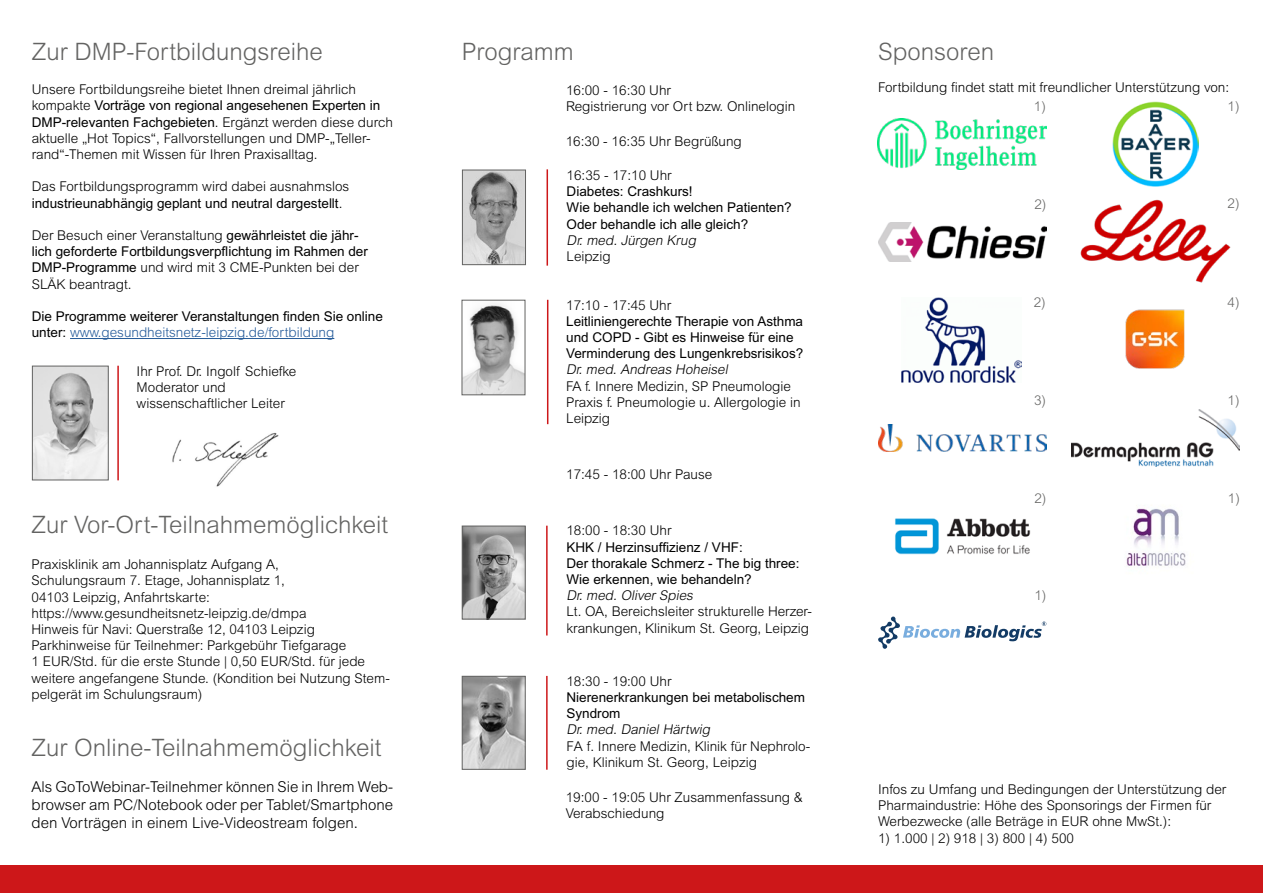
<style>
.page{position:relative;width:1263px;height:893px;background:#fff}
.page>*{position:absolute;margin:0;border:0;box-sizing:border-box;transform-origin:0 0}
.t1{font:300 24px "Arial MT Std";color:#636362}
.t2{font:300 15px/18px "Arial MT Std";color:#000;text-align:justify}
.t3{font:300 13.5px/16.2px "Arial MT Std";color:#000}
.t4{font:13.5px/16.2px "Arial MT Std";color:#000}
.t5{font:italic 300 13.5px "Arial MT Std";color:#000}
.t6{font:300 13.5px "Arial MT Std";color:#636362}
.s1{font-weight:400}
.s2{font-weight:300}
.s3{font-weight:300;color:#255b9a}
</style>
<div class="page">
<div style="left:0;top:866px;width:1263px;height:27px;background:#cd1719"></div>
<hr style="left:70px;top:338px;width:264px;height:1px;background:#255b9a">
<hr style="left:546px;top:169px;width:2px;height:97px;background:#cd1719">
<hr style="left:547px;top:300px;width:1px;height:124px;background:#cd1719">
<img style="left:464px;top:303px;width:59px;height:90px">
<div style="left:462px;top:300px;width:63px;height:95px;border:1px solid #636362"></div>
<hr style="left:546px;top:526px;width:2px;height:109px;background:#cd1719">
<img style="left:464px;top:528px;width:60px;height:89px">
<div style="left:462px;top:526px;width:64px;height:93px;border:1px solid #636362"></div>
<hr style="left:546px;top:676px;width:2px;height:94px;background:#cd1719">
<img style="left:464px;top:678px;width:60px;height:90px">
<div style="left:462px;top:676px;width:64px;height:94px;border:1px solid #636362"></div>
<hr style="left:117px;top:366px;width:2px;height:114px;background:#cd1719">
<img style="left:34px;top:368px;width:73px;height:110px">
<div style="left:32px;top:366px;width:77px;height:114px;border:1px solid #636362"></div>
<img style="left:172px;top:432px;width:107px;height:55px">
<img style="left:464px;top:172px;width:60px;height:91px">
<div style="left:462px;top:170px;width:64px;height:95px;border:1px solid #636362"></div>
<img style="left:902px;top:298px;width:120px;height:85px">
<img style="left:1125px;top:309px;width:60px;height:60px">
<img style="left:878px;top:118px;width:168px;height:51px">
<img style="left:878px;top:222px;width:168px;height:40px">
<img style="left:1113px;top:101px;width:85px;height:85px">
<img style="left:1080px;top:199px;width:151px;height:84px">
<img style="left:878px;top:424px;width:168px;height:28px">
<img style="left:1071px;top:410px;width:168px;height:56px">
<img style="left:895px;top:518px;width:136px;height:37px">
<img style="left:1126px;top:508px;width:60px;height:58px">
<svg style="left:878px;top:617px;width:168px;height:32px"></svg>
<p class="t1" style="left:32px;top:38px;width:293px">Zur DMP-Fortbildungsreihe</p>
<p class="t3" style="left:32px;top:81px;width:363px">Unsere Fortbildungsreihe bietet Ihnen dreimal jährlich kompakte <span class="s1">Vorträge von regional angesehenen Experten in DMP-relevanten Fachgebieten</span>. Ergänzt werden diese durch aktuelle „Hot Topics“, Fallvorstellungen und DMP-„Teller&shy;rand“-Themen mit Wissen für Ihren Praxisalltag.</p>
<p class="t3" style="left:32px;top:178px;width:319px">Das Fortbildungsprogramm wird dabei ausnahmslos</p>
<p class="t4" style="left:32px;top:195px;width:312px">industrieunabhängig geplant und neutral dargestellt<span class="s2">.</span></p>
<p class="t4" style="left:32px;top:227px;width:338px"><span class="s2">Der Besuch einer Veranstaltung</span> gewährleistet die jähr&shy;lich geforderte Fortbildungsverpflichtung im Rahmen der DMP-Programme <span class="s2">und wird mit 3 CME-Punkten bei der SLÄK beantragt.</span></p>
<p class="t4" style="left:32px;top:308px;width:353px">Die Programme weiterer Veranstaltungen finden Sie online unter: <span class="s3">www.gesundheitsnetz-leipzig.de/fortbildung</span></p>
<p class="t3" style="left:137px;top:363px;width:161px">Ihr Prof. Dr. Ingolf Schiefke</p>
<p class="t3" style="left:137px;top:379px;width:91px">Moderator und</p>
<p class="t3" style="left:137px;top:395px;width:150px">wissenschaftlicher Leiter</p>
<p class="t1" style="left:32px;top:511px;width:358px">Zur Vor-Ort-Teilnahmemöglichkeit</p>
<p class="t3" style="left:32px;top:556px;width:249px">Praxisklinik am Johannisplatz Aufgang A,</p>
<p class="t3" style="left:32px;top:573px;width:285px">Schulungsraum 7. Etage, Johannisplatz 1, 04103 Leipzig, Anfahrtskarte: https://www.gesundheitsnetz-leipzig.de/dmpa Hinweis für Navi: Querstraße 12, 04103 Leipzig</p>
<p class="t3" style="left:32px;top:637px;width:316px">Parkhinweise für Teilnehmer: Parkgebühr Tiefgarage</p>
<p class="t3" style="left:32px;top:654px;width:360px">1 EUR/Std. für die erste Stunde | 0,50 EUR/Std. für jede weitere angefangene Stunde. (Kondition bei Nutzung Stem&shy;pelgerät im Schulungsraum)</p>
<p class="t1" style="left:32px;top:734px;width:351px">Zur Online-Teilnahmemöglichkeit</p>
<p class="t2" style="left:32px;top:778px;width:363px">Als GoToWebinar-Teilnehmer können Sie in Ihrem Web&shy;browser am PC/Notebook oder per Tablet/Smartphone den Vorträgen in einem Live-Videostream folgen.</p>
<p class="t1" style="left:462px;top:38px;width:113px">Programm</p>
<p class="t3" style="left:566px;top:82px;width:107px">16:00 - 16:30 Uhr</p>
<p class="t3" style="left:566px;top:98px;width:231px">Registrierung vor Ort bzw. Onlinelogin</p>
<p class="t3" style="left:566px;top:133px;width:177px">16:30 - 16:35 Uhr Begrüßung</p>
<p class="t3" style="left:567px;top:167px;width:107px">16:35 - 17:10 Uhr</p>
<p class="t4" style="left:567px;top:183px;width:128px">Diabetes: Crashkurs!</p>
<p class="t4" style="left:567px;top:199px;width:227px">Wie behandle ich welchen Patienten?</p>
<p class="t4" style="left:567px;top:216px;width:183px">Oder behandle ich alle gleich?</p>
<p class="t5" style="left:567px;top:232px;width:134px">Dr. med. Jürgen Krug</p>
<p class="t3" style="left:567px;top:248px;width:46px">Leipzig</p>
<p class="t3" style="left:566px;top:297px;width:107px">17:10 - 17:45 Uhr</p>
<p class="t4" style="left:566px;top:313px;width:239px">Leitliniengerechte Therapie von Asthma und COPD - Gibt es Hinweise für eine<br>Verminderung des Lungenkrebsrisikos?</p>
<p class="t5" style="left:566px;top:362px;width:166px">Dr. med. Andreas Hoheisel</p>
<p class="t3" style="left:566px;top:378px;width:226px">FA f. Innere Medizin, SP Pneumologie</p>
<p class="t3" style="left:566px;top:394px;width:236px">Praxis f. Pneumologie u. Allergologie in<br>Leipzig</p>
<p class="t3" style="left:566px;top:466px;width:148px">17:45 - 18:00 Uhr Pause</p>
<p class="t3" style="left:566px;top:523px;width:107px">18:00 - 18:30 Uhr</p>
<p class="t4" style="left:566px;top:539px;width:178px">KHK / Herzinsuffizienz / VHF:</p>
<p class="t4" style="left:566px;top:555px;width:235px">Der thorakale Schmerz - The big three:<br>Wie erkennen, wie behandeln?</p>
<p class="t5" style="left:566px;top:588px;width:131px">Dr. med. Oliver Spies</p>
<p class="t3" style="left:566px;top:604px;width:247px">Lt. OA, Bereichsleiter strukturelle Herzer&shy;krankungen, Klinikum St. Georg, Leipzig</p>
<p class="t3" style="left:566px;top:673px;width:107px">18:30 - 19:00 Uhr</p>
<p class="t4" style="left:566px;top:689px;width:240px">Nierenerkrankungen bei metabolischem<br>Syndrom</p>
<p class="t5" style="left:566px;top:722px;width:148px">Dr. med. Daniel Härtwig</p>
<p class="t3" style="left:566px;top:738px;width:245px">FA f. Innere Medizin, Klinik für Nephrolo&shy;gie, Klinikum St. Georg, Leipzig</p>
<p class="t3" style="left:566px;top:789px;width:239px">19:00 - 19:05 Uhr Zusammenfassung &amp;<br>Verabschiedung</p>
<p class="t1" style="left:878px;top:38px;width:118px">Sponsoren</p>
<p class="t3" style="left:878px;top:79px;width:352px">Fortbildung findet statt mit freundlicher Unterstützung von:</p>
<p class="t6" style="left:1034px;top:99px;width:14px">1)</p>
<p class="t6" style="left:1034px;top:197px;width:14px">2)</p>
<p class="t6" style="left:1227px;top:99px;width:14px">1)</p>
<p class="t6" style="left:1227px;top:196px;width:14px">2)</p>
<p class="t6" style="left:1034px;top:295px;width:14px">2)</p>
<p class="t6" style="left:1227px;top:294px;width:14px">4)</p>
<p class="t6" style="left:1034px;top:393px;width:14px">3)</p>
<p class="t6" style="left:1227px;top:393px;width:14px">1)</p>
<p class="t6" style="left:1034px;top:491px;width:14px">2)</p>
<p class="t6" style="left:1228px;top:491px;width:14px">1)</p>
<p class="t6" style="left:1034px;top:587px;width:14px">1)</p>
<p class="t3" style="left:878px;top:781px;width:350px">Infos zu Umfang und Bedingungen der Unterstützung der<br>Pharmaindustrie: Höhe des Sponsorings der Firmen für<br>Werbezwecke (alle Beträge in EUR ohne MwSt.):</p>
<p class="t3" style="left:878px;top:830px;width:197px">1) 1.000 | 2) 918 | 3) 800 | 4) 500</p>
</div>
